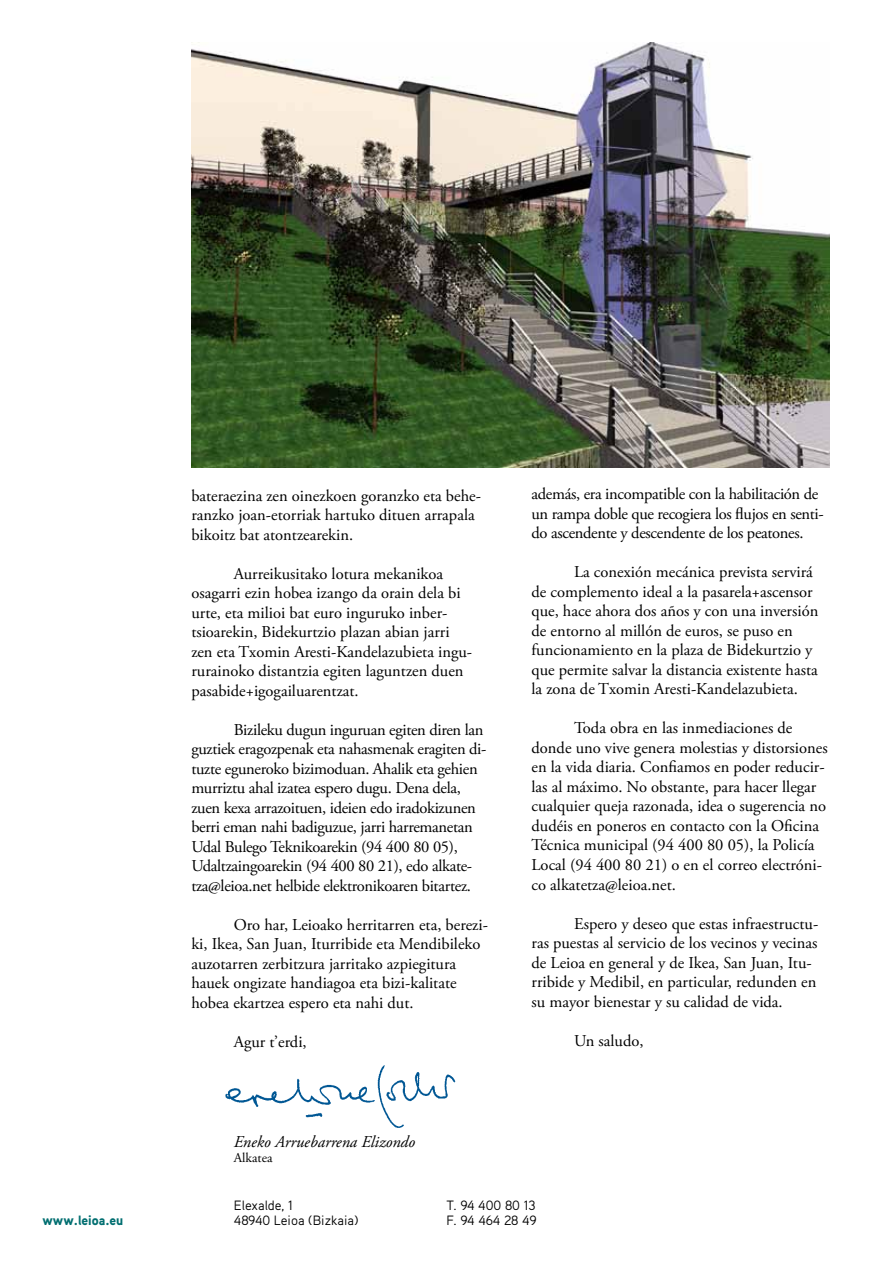
<style>
.page{position:relative;width:893px;height:1263px;background:#fff}
.page>*{position:absolute;margin:0;border:0;box-sizing:border-box;transform-origin:0 0}
.t1{font:16.5px/19.5px "Adobe Garamond Pro";color:#000}
.t2{font:16.5px/19.5px "Adobe Garamond Pro";letter-spacing:-.02em;color:#000}
.t3{font:italic 16.5px "Adobe Garamond Pro";color:#000}
.t4{font:13.5px/15px "Aaux Pro OT";color:#000}
.t5{font:900 13.5px "Aaux Pro OT";color:#026f71}
.t6{font:13.5px "Adobe Garamond Pro";color:#000}
</style>
<div class="page">
<img style="left:191px;top:43px;width:638px;height:425px">
<img style="left:225px;top:1065px;width:230px;height:63px">
<p class="t1" style="left:191px;top:486px;width:291px">bateraezina zen oinezkoen goranzko eta behe&shy;ranzko joan-etorriak hartuko dituen arrapala bikoitz bat atontzearekin.</p>
<p class="t1" style="left:191px;top:564px;width:282px;text-indent:43px">Aurreikusitako lotura mekanikoa osagarri ezin hobea izango da orain dela bi urte, eta milioi bat euro inguruko inber&shy;tsioarekin, Bidekurtzio plazan abian jarri zen eta Txomin Aresti-Kandelazubieta ingu&shy;rurainoko distantzia egiten laguntzen duen pasabide+igogailuarentzat.</p>
<p class="t2" style="left:191px;top:720px;width:297px;text-indent:43px">Bizileku dugun inguruan egiten diren lan guztiek eragozpenak eta nahasmenak eragiten di&shy;tuzte eguneroko bizimoduan. Ahalik eta gehien murriztu ahal izatea espero dugu. Dena dela, zuen kexa arrazoituen, ideien edo iradokizunen berri eman nahi badiguzue, jarri harremanetan Udal Bulego Teknikoarekin (94 400 80 05), Udaltzaingoarekin (94 400 80 21), edo alkate&shy;tza@leioa.net helbide elektronikoaren bitartez.</p>
<p class="t1" style="left:191px;top:915px;width:298px;text-indent:43px">Oro har, Leioako herritarren eta, berezi&shy;ki, Ikea, San Juan, Iturribide eta Mendibileko auzotarren zerbitzura jarritako azpiegitura hauek ongizate handiagoa eta bizi-kalitate hobea ekartzea espero eta nahi dut.</p>
<p class="t1" style="left:234px;top:1032px;width:74px">Agur t’erdi,</p>
<p class="t2" style="left:531px;top:485px;width:294px">además, era incompatible con la habilitación de un rampa doble que recogiera los flujos en senti&shy;do ascendente y descendente de los peatones.</p>
<p class="t1" style="left:531px;top:563px;width:288px;text-indent:43px">La conexión mecánica prevista servirá de complemento ideal a la pasarela+ascensor que, hace ahora dos años y con una inversión de entorno al millón de euros, se puso en funcionamiento en la plaza de Bidekurtzio y que permite salvar la distancia existente hasta la zona de Txomin Aresti-Kandelazubieta.</p>
<p class="t1" style="left:531px;top:719px;width:298px;text-indent:43px">Toda obra en las inmediaciones de donde uno vive genera molestias y distorsiones en la vida diaria. Confiamos en poder reducir&shy;las al máximo. No obstante, para hacer llegar cualquier queja razonada, idea o sugerencia no dudéis en poneros en contacto con la Oficina Técnica municipal (94 400 80 05), la Policía Local (94 400 80 21) o en el correo electróni&shy;co alkatetza@leioa.net.</p>
<p class="t1" style="left:531px;top:914px;width:288px;text-indent:43px">Espero y deseo que estas infraestructu&shy;ras puestas al servicio de los vecinos y vecinas de Leioa en general y de Ikea, San Juan, Itu&shy;rribide y Medibil, en particular, redunden en su mayor bienestar y su calidad de vida.</p>
<p class="t1" style="left:574px;top:1031px;width:71px">Un saludo,</p>
<p class="t3" style="left:234px;top:1132px;width:183px">Eneko Arruebarrena Elizondo</p>
<p class="t6" style="left:234px;top:1150px;width:40px">Alkatea</p>
<p class="t4" style="left:234px;top:1197px;width:126px">Elexalde, 1<br>48940 Leioa (Bizkaia)</p>
<p class="t4" style="left:446px;top:1197px;width:91px">T. 94 400 80 13</p>
<p class="t5" style="left:43px;top:1211px;width:82px">www.leioa.eu</p>
<p class="t4" style="left:446px;top:1212px;width:92px">F. 94 464 28 49</p>
</div>
